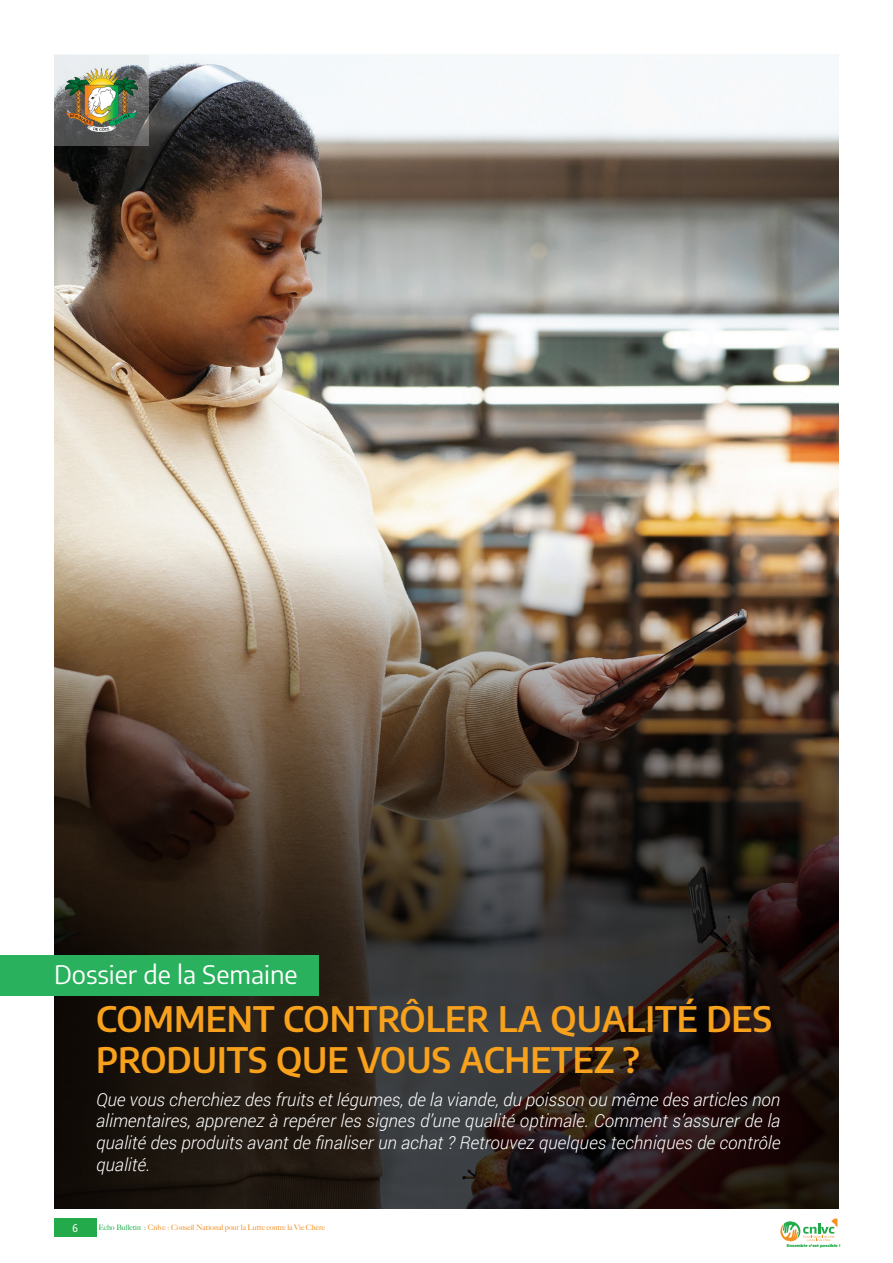
<style>
.page{position:relative;width:893px;height:1263px;background:#fff}
.page>*{position:absolute;margin:0;border:0;box-sizing:border-box;transform-origin:0 0}
.t1{font:600 34.5px/41.4px "Encode Sans";color:#f8a11c}
.t2{font:25.5px "Encode Sans";color:#fff}
.t3{font:italic 300 18px/21.6px "Roboto";color:#fff;text-align:justify}
.t4{font:500 10.5px "Encode Sans Compressed";color:#fff}
.t5{font:500 7.5px "Big Caslon";color:#f28f23}
.t6{font:900 3.9px "Montserrat";color:#23aa4a}
.s1{color:#23aa4a}
</style>
<div class="page">
<div style="left:54px;top:1218px;width:42px;height:19px;background:#23aa4a"></div>
<svg style="left:780px;top:1218px;width:57px;height:24px"></svg>
<img style="left:54px;top:54px;width:785px;height:290px">
<img style="left:54px;top:344px;width:785px;height:864px">
<svg style="left:54px;top:55px;width:95px;height:91px;background:#929495"></svg>
<img style="left:65px;top:69px;width:73px;height:63px">
<div style="left:0;top:955px;width:319px;height:40px;background:#29b15d"></div>
<h2 class="t2" style="left:54px;top:957px;width:245px">Dossier de la Semaine</h2>
<h1 class="t1" style="left:96px;top:996px;width:677px">COMMENT CONTRÔLER LA QUALITÉ DES<br>PRODUITS QUE VOUS ACHETEZ ?</h1>
<p class="t3" style="left:96px;top:1088px;width:686px">Que vous cherchiez des fruits et légumes, de la viande, du poisson ou même des articles non alimentaires, apprenez à repérer les signes d’une qualité optimale. Comment s’assurer de la qualité des produits avant de finaliser un achat ? Retrouvez quelques techniques de contrôle qualité.</p>
<p class="t4" style="left:72px;top:1221px;width:7px">6</p>
<p class="t5" style="left:98px;top:1221px;width:228px"><span class="s1">Echo Bulletin :</span> Cnlvc : Conseil National pour la Lutte contre la Vie Chère</p>
<p class="t6" style="left:787px;top:1243px;width:55px">Ensemble c’est possible !</p>
</div>
